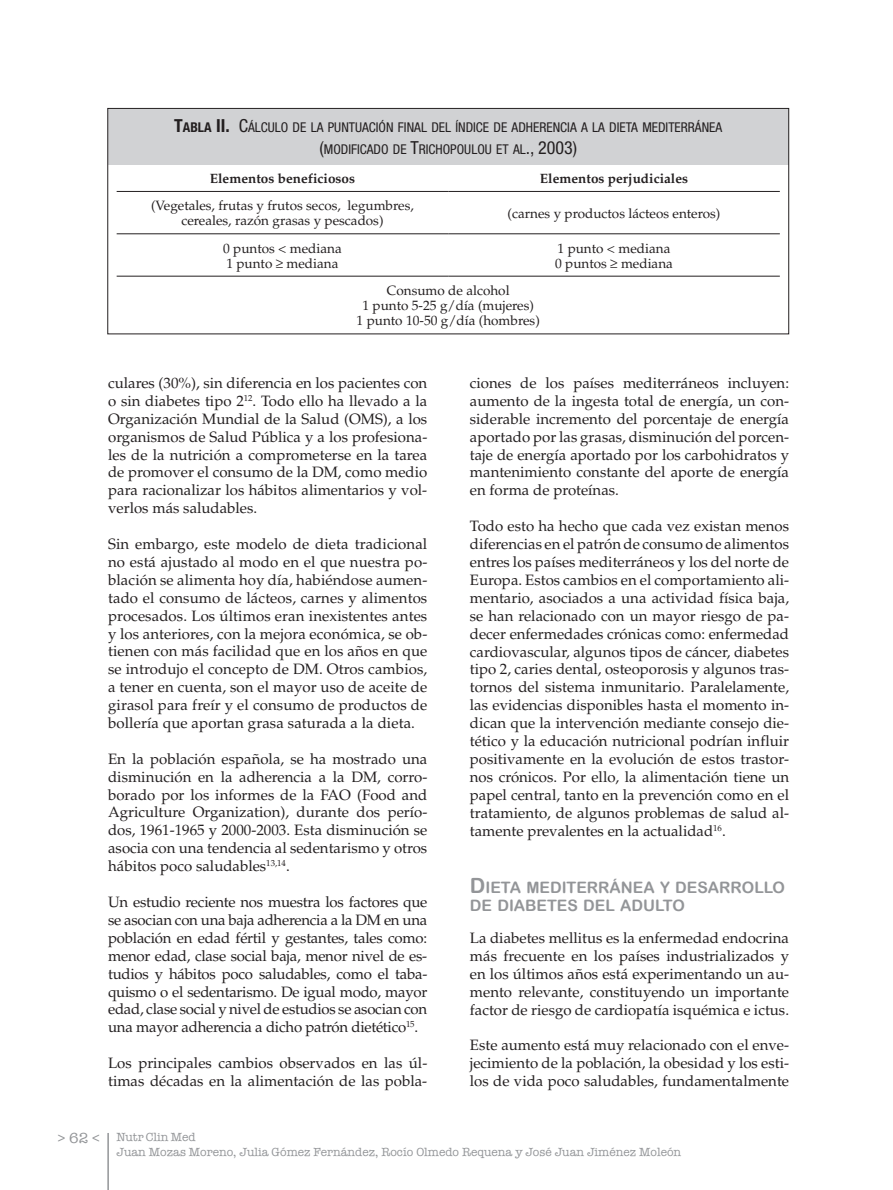
<style>
.page{position:relative;width:893px;height:1190px;background:#fff}
.page>*{position:absolute;margin:0;border:0;box-sizing:border-box;transform-origin:0 0}
.t1{font:15.75px/17.9px "Arial Rounded MT Bold";color:#939598}
.t2{font:15px/17.9px "Palatino";color:#231f20;text-align:justify}
.t3{font:13.5px/15px "Palatino";color:#231f20;text-align:center}
.t4{font:condensed 13.5px/21.6px "Helvetica Neue LT Std";color:#231f20;text-align:center}
.t5{font:700 13.5px "Palatino";color:#231f20}
.t6{font:12px/15px "American Typewriter";color:#939598}
.s1{font-weight:700;font-size:18px}
.s2{font-weight:700}
.s3{font-size:18px}
.s4{font-size:21px}
.s5{font-size:15px}
</style>
<div class="page">
<hr style="left:107px;top:1133px;width:2px;height:57px;background:#939598">
<div style="left:108px;top:109px;width:680px;height:55px;background:#d1d2d4"></div>
<hr style="left:117px;top:191px;width:331px;height:1px;background:#231f20">
<hr style="left:448px;top:191px;width:331px;height:1px;background:#231f20">
<hr style="left:117px;top:233px;width:331px;height:1px;background:#231f20">
<hr style="left:448px;top:233px;width:331px;height:1px;background:#231f20">
<hr style="left:117px;top:276px;width:331px;height:1px;background:#231f20">
<hr style="left:448px;top:276px;width:331px;height:1px;background:#231f20">
<div style="left:107px;top:108px;width:681px;height:226px;border:1px solid #231f20"></div>
<p class="t4" style="left:174px;top:117px;width:549px"><span class="s1">T</span><span class="s2">abla</span> <span class="s1">II.</span> <span class="s3">C</span>ÁLCULO DE LA PUNTUACIÓN FINAL DEL ÍNDICE DE ADHERENCIA A LA DIETA MEDITERRÁNEA <span class="s3">(</span>MODIFICADO DE <span class="s3">T</span>RICHOPOULOU ET AL<span class="s3">., 2003)</span></p>
<p class="t5" style="left:210px;top:170px;width:147px">Elementos beneficiosos</p>
<p class="t5" style="left:539px;top:170px;width:150px">Elementos perjudiciales</p>
<p class="t3" style="left:151px;top:198px;width:264px">(Vegetales, frutas y frutos secos, legumbres, cereales, razón grasas y pescados)</p>
<p class="t3" style="left:507px;top:206px;width:214px">(carnes y productos lácteos enteros)</p>
<p class="t3" style="left:223px;top:241px;width:120px;text-align:left">0 puntos &lt; mediana<br>1 punto ≥ mediana</p>
<p class="t3" style="left:555px;top:241px;width:119px;text-align:left">1 punto &lt; mediana<br>0 puntos ≥ mediana</p>
<p class="t3" style="left:356px;top:283px;width:185px">Consumo de alcohol<br>1 punto 5-25 g/día (mujeres)<br>1 punto 10-50 g/día (hombres)</p>
<p class="t2" style="left:108px;top:374px;width:320px">culares (30%), sin diferencia en los pacientes con o sin diabetes tipo 2<sup>12</sup>. Todo ello ha llevado a la Organización Mundial de la Salud (OMS), a los organismos de Salud Pública y a los profesiona&shy;les de la nutrición a comprometerse en la tarea de promover el consumo de la DM, como medio para racionalizar los hábitos alimentarios y vol&shy;verlos más saludables.</p>
<p class="t2" style="left:108px;top:535px;width:320px">Sin embargo, este modelo de dieta tradicional no está ajustado al modo en el que nuestra po&shy;blación se alimenta hoy día, habiéndose aumen&shy;tado el consumo de lácteos, carnes y alimentos procesados. Los últimos eran inexistentes antes y los anteriores, con la mejora económica, se ob&shy;tienen con más facilidad que en los años en que se introdujo el concepto de DM. Otros cambios, a tener en cuenta, son el mayor uso de aceite de girasol para freír y el consumo de productos de bollería que aportan grasa saturada a la dieta.</p>
<p class="t2" style="left:108px;top:750px;width:320px">En la población española, se ha mostrado una disminución en la adherencia a la DM, corro&shy;borado por los informes de la FAO (Food and Agriculture Organization), durante dos perío&shy;dos, 1961-1965 y 2000-2003. Esta disminución se asocia con una tendencia al sedentarismo y otros hábitos poco saludables<sup>13,14</sup>.</p>
<p class="t2" style="left:108px;top:893px;width:320px">Un estudio reciente nos muestra los factores que se asocian con una baja adherencia a la DM en una población en edad fértil y gestantes, tales como: menor edad, clase social baja, menor nivel de es&shy;tudios y hábitos poco saludables, como el taba&shy;quismo o el sedentarismo. De igual modo, mayor edad, clase social y nivel de estudios se asocian con una mayor adherencia a dicho patrón dietético<sup>15</sup>.</p>
<p class="t2" style="left:108px;top:1054px;width:320px">Los principales cambios observados en las úl&shy;timas décadas en la alimentación de las pobla-</p>
<p class="t2" style="left:469px;top:374px;width:320px">ciones de los países mediterráneos incluyen: aumento de la ingesta total de energía, un con&shy;siderable incremento del porcentaje de energía aportado por las grasas, disminución del porcen&shy;taje de energía aportado por los carbohidratos y mantenimiento constante del aporte de energía en forma de proteínas.</p>
<p class="t2" style="left:469px;top:517px;width:320px">Todo esto ha hecho que cada vez existan menos diferencias en el patrón de consumo de alimentos entres los países mediterráneos y los del norte de Europa. Estos cambios en el comportamiento ali&shy;mentario, asociados a una actividad física baja, se han relacionado con un mayor riesgo de pa&shy;decer enfermedades crónicas como: enfermedad cardiovascular, algunos tipos de cáncer, diabetes tipo 2, caries dental, osteoporosis y algunos tras&shy;tornos del sistema inmunitario. Paralelamente, las evidencias disponibles hasta el momento in&shy;dican que la intervención mediante consejo die&shy;tético y la educación nutricional podrían influir positivamente en la evolución de estos trastor&shy;nos crónicos. Por ello, la alimentación tiene un papel central, tanto en la prevención como en el tratamiento, de algunos problemas de salud al&shy;tamente prevalentes en la actualidad<sup>16</sup>.</p>
<p class="t1" style="left:469px;top:878px;width:316px"><span class="s4">D</span>IETA MEDITERRÁNEA Y DESARROLLO<br>DE DIABETES DEL ADULTO</p>
<p class="t2" style="left:469px;top:929px;width:320px">La diabetes mellitus es la enfermedad endocrina más frecuente en los países industrializados y en los últimos años está experimentando un au&shy;mento relevante, constituyendo un importante factor de riesgo de cardiopatía isquémica e ictus.</p>
<p class="t2" style="left:469px;top:1036px;width:320px">Este aumento está muy relacionado con el enve&shy;jecimiento de la población, la obesidad y los esti&shy;los de vida poco saludables, fundamentalmente</p>
<p class="t6" style="left:117px;top:1130px;width:566px;text-indent:-59px"><span class="s5">&gt; 62 &lt;</span> Nutr Clin Med<br>Juan Mozas Moreno, Julia Gómez Fernández, Rocío Olmedo Requena y José Juan Jiménez Moleón</p>
</div>
